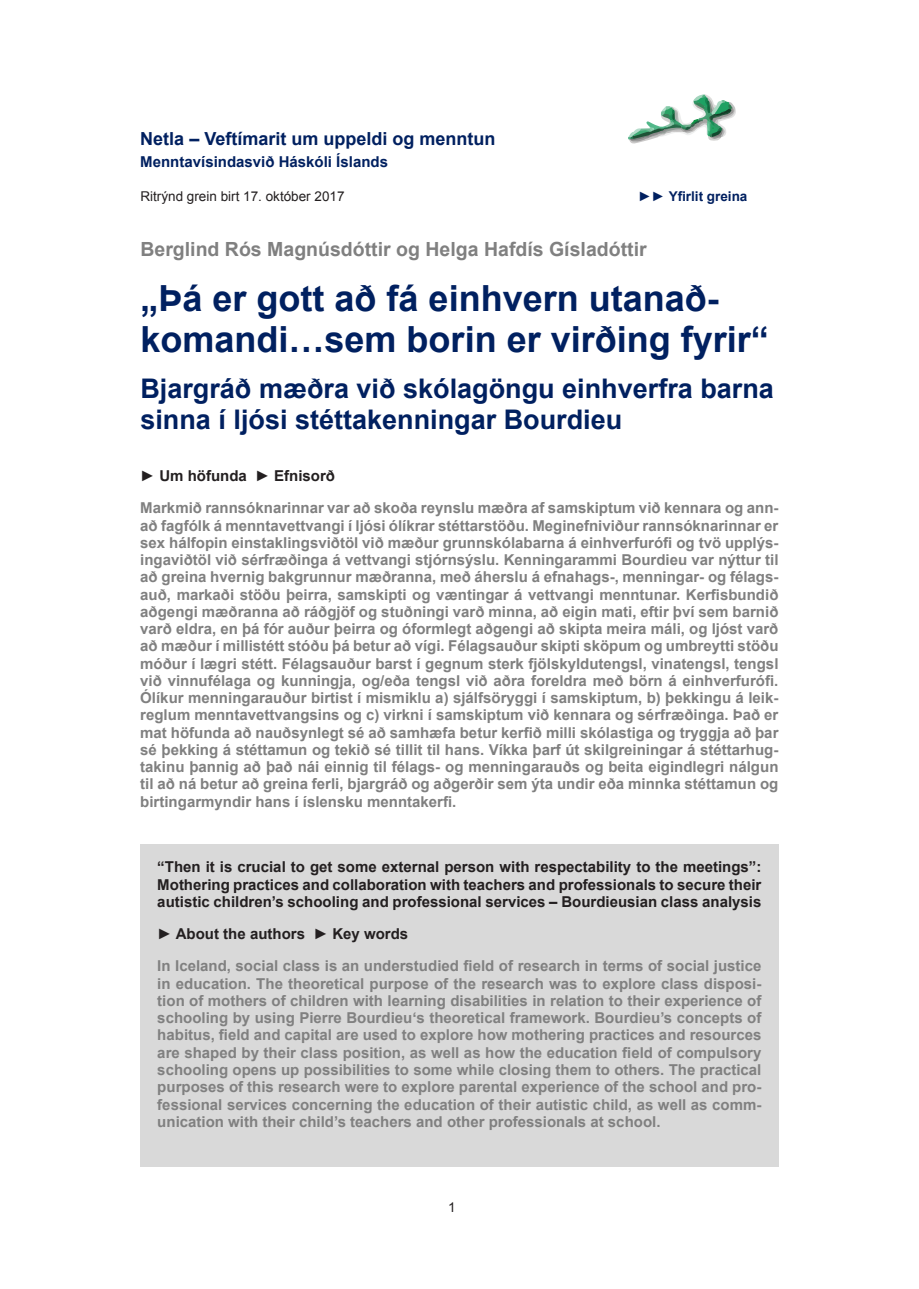
<style>
.page{position:relative;width:919px;height:1289px;background:#fff}
.page>*{position:absolute;margin:0;border:0;box-sizing:border-box;transform-origin:0 0}
.Titill_greinar{font:700 36px/41.4px "Arial";color:#002060}
.Undirtitill_greinar{font:700 27px/31px "Arial";color:#002060}
.Nafn_höfundar{font:700 19.5px "Arial";color:#808080}
.t1{font:700 18px "Arial";color:#002060}
.Útdráttur{font:700 15px/17.2px "Arial";color:#808080;text-align:justify}
.Titill_á_ensku{font:700 15px/17.2px "Arial";color:#231f20;text-align:justify}
.Útdráttur-2{font:700 15px "Arial";color:#231f20}
.t2{font:700 15px "Arial";color:#002060}
.Birtingardagur_grein{font:13.5px "Arial";color:#231f20}
.Birtingardagur_grein-2{font:700 13.5px "Arial";color:#002060}
.s1{font-weight:400}
</style>
<div class="page">
<svg style="left:628px;top:94px;width:108px;height:50px"></svg>
<div style="left:140px;top:844px;width:638px;height:322px;background:#d9d9d9"></div>
<p class="t1" style="left:140px;top:127px;width:357px">Netla – Veftímarit um uppeldi og menntun</p>
<p class="t2" style="left:140px;top:151px;width:249px">Menntavísindasvið Háskóli Íslands</p>
<p class="Birtingardagur_grein" style="left:140px;top:187px;width:206px">Ritrýnd grein birt 17. október 2017</p>
<p class="Birtingardagur_grein-2" style="left:638px;top:187px;width:111px"><span class="s1">►►</span> Yfirlit greina</p>
<p class="Nafn_höfundar" style="left:140px;top:236px;width:507px">Berglind Rós Magnúsdóttir og Helga Hafdís Gísladóttir</p>
<p class="Titill_greinar" style="left:140px;top:278px;width:630px">„Þá er gott að fá einhvern utanað&shy;komandi…sem borin er virðing fyrir“</p>
<p class="Undirtitill_greinar" style="left:140px;top:374px;width:635px">Bjargráð mæðra við skólagöngu einhverfra barna sinna í ljósi stéttakenningar Bourdieu</p>
<p class="Útdráttur-2" style="left:140px;top:466px;width:196px">► Um höfunda ► Efnisorð</p>
<p class="Útdráttur" style="left:140px;top:500px;width:639px">Markmið rannsóknarinnar var að skoða reynslu mæðra af samskiptum við kennara og ann&shy;að fagfólk á menntavettvangi í ljósi ólíkrar stéttarstöðu. Meginefniviður rannsóknarinnar er sex hálfopin einstaklingsviðtöl við mæður grunnskólabarna á einhverfurófi og tvö upplýs&shy;ingaviðtöl við sérfræðinga á vettvangi stjórnsýslu. Kenningarammi Bourdieu var nýttur til að greina hvernig bakgrunnur mæðranna, með áherslu á efnahags-, menningar- og félags&shy;auð, markaði stöðu þeirra, samskipti og væntingar á vettvangi menntunar. Kerfisbundið aðgengi mæðranna að ráðgjöf og stuðningi varð minna, að eigin mati, eftir því sem barnið varð eldra, en þá fór auður þeirra og óformlegt aðgengi að skipta meira máli, og ljóst varð að mæður í millistétt stóðu þá betur að vígi. Félagsauður skipti sköpum og umbreytti stöðu móður í lægri stétt. Félagsauður barst í gegnum sterk fjölskyldutengsl, vinatengsl, tengsl við vinnufélaga og kunningja, og/eða tengsl við aðra foreldra með börn á einhverfurófi.<br>Ólíkur menningarauður birtist í mismiklu a) sjálfsöryggi í samskiptum, b) þekkingu á leik&shy;reglum menntavettvangsins og c) virkni í samskiptum við kennara og sérfræðinga. Það er mat höfunda að nauðsynlegt sé að samhæfa betur kerfið milli skólastiga og tryggja að þar sé þekking á stéttamun og tekið sé tillit til hans. Víkka þarf út skilgreiningar á stéttarhug&shy;takinu þannig að það nái einnig til félags- og menningarauðs og beita eigindlegri nálgun til að ná betur að greina ferli, bjargráð og aðgerðir sem ýta undir eða minnka stéttamun og birtingarmyndir hans í íslensku menntakerfi.</p>
<p class="Titill_á_ensku" style="left:157px;top:859px;width:605px">“Then it is crucial to get some external person with respectability to the meetings”:<br>Mothering practices and collaboration with teachers and professionals to secure their autistic children’s schooling and professional services – Bourdieusian class analysis</p>
<p class="Útdráttur-2" style="left:157px;top:924px;width:252px">► About the authors ► Key words</p>
<p class="Útdráttur" style="left:157px;top:958px;width:605px">In Iceland, social class is an understudied field of research in terms of social justice in education. The theoretical purpose of the research was to explore class disposi&shy;tion of mothers of children with learning disabilities in relation to their experience of schooling by using Pierre Bourdieu‘s theoretical framework. Bourdieu’s concepts of habitus, field and capital are used to explore how mothering practices and resources are shaped by their class position, as well as how the education field of compulsory schooling opens up possibilities to some while closing them to others. The practical purposes of this research were to explore parental experience of the school and pro&shy;fessional services concerning the education of their autistic child, as well as comm&shy;unication with their child’s teachers and other professionals at school.</p>
<p class="Birtingardagur_grein" style="left:448px;top:1198px;width:9px">1</p>
</div>
